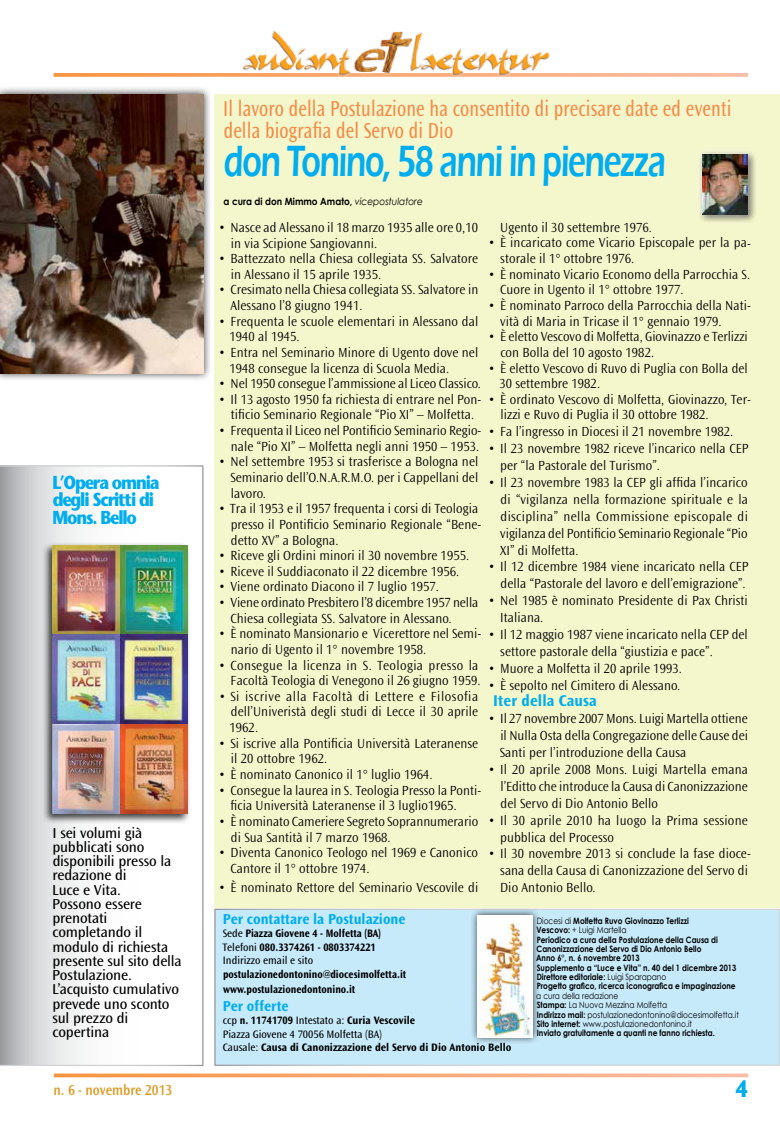
<style>
.page{position:relative;width:780px;height:1138px;background:#fff}
.page>*{position:absolute;margin:0;border:0;box-sizing:border-box;transform-origin:0 0}
.t1{font:600 45px "Eras ITC";letter-spacing:-.035em;color:#00aeef;scale:.7 1}
.t2{font:700 25px "Ocean Sans Std";color:#00aeef;scale:.95 1}
.t3{font:22.5px/22.5px "Ocean Sans Std";letter-spacing:.01em;color:#f68a46;scale:.8 1}
.t4{font:700 18.75px/17.5px "Stone Sans Std";letter-spacing:-.07em;color:#00aeef;scale:.87 1}
.t5{font:700 16.25px "Ocean Sans Std";letter-spacing:.01em;color:#00aeef;scale:.95 1}
.t6{font:15px/14.2px "Ocean Sans Std";letter-spacing:-.01em;color:#000}
.t7{font:700 15px "Ocean Sans Std";color:#00aeef;scale:.95 1}
.t8{font:600 15px "Ocean Sans Std";color:#dc9c28;scale:.9 1}
.t9{font:300 13.75px/15.6px "Ocean Sans Std";letter-spacing:.01em;color:#000;scale:.95 1}
.t10{font:700 11.25px/13.5px "Ocean Sans Std";color:#000;scale:.9 1}
.t11{font:700 10px "Century Gothic";color:#000;scale:.9 1}
.t12{font:700 8.75px/9.4px "Century Gothic";color:#000;scale:.85 1}
.t13{font:8.75px/9.4px "Century Gothic";color:#000;scale:.85 1}
.s1{font-weight:400;font-style:italic}
.s2{font-weight:400}
.s3{font-family:"Optima LT Std";font-style:italic}
.s4{font-weight:700}
</style>
<div class="page">
<svg style="left:54px;top:73px;width:694px;height:4px;background:#f9ad7b"></svg>
<img style="left:241px;top:31px;width:313px;height:46px">
<svg style="left:54px;top:1073px;width:694px;height:4px;background:#f9b486"></svg>
<svg style="left:0;top:465px;width:203px;height:601px"></svg>
<div style="left:42px;top:542px;width:149px;height:282px;background:#000;opacity:.75"></div>
<img style="left:52px;top:545px;width:136px;height:268px">
<div style="left:215px;top:909px;width:564px;height:156px;background:#c7eafb"></div>
<div style="left:214px;top:908px;width:566px;height:157px;border:1px solid #fff"></div>
<div style="left:470px;top:907px;width:70px;height:137px;background:#000;opacity:.75"></div>
<img style="left:478px;top:915px;width:54px;height:122px">
<div style="left:214px;top:94px;width:566px;height:813px;background:#f4f6cc"></div>
<div style="left:694px;top:146px;width:61px;height:77px;background:#fff;opacity:.75"></div>
<img style="left:702px;top:154px;width:45px;height:61px">
<div style="left:0;top:86px;width:211px;height:296px;background:#000;opacity:.75"></div>
<img style="left:0;top:94px;width:203px;height:280px">
<h3 class="t4" style="left:52px;top:473px;width:124px">L’Opera omnia degli Scritti di<br>Mons. Bello</h3>
<p class="t6" style="left:52px;top:825px;width:131px">I sei volumi già pubblicati sono disponibili presso la redazione di<br>Luce e Vita.<br>Possono essere prenotati completando il modulo di richiesta presente sul sito della<br>Postulazione.<br>L’acquisto cumulativo prevede uno sconto sul prezzo di copertina</p>
<p class="t8" style="left:54px;top:1081px;width:133px">n. 6 - novembre 2013</p>
<h3 class="t3" style="left:223px;top:97px;width:637px">Il lavoro della Postulazione ha consentito di precisare date ed eventi della biografia del Servo di Dio</h3>
<h1 class="t1" style="left:224px;top:136px;width:633px">don Tonino, 58 anni in pienezza</h1>
<p class="t11" style="left:223px;top:194px;width:223px">a cura di don Mimmo Amato, <span class="s1">vicepostulatore</span></p>
<p class="t9" style="left:231px;top:220px;width:262px;text-indent:-12px">• Nasce ad Alessano il 18 marzo 1935 alle ore 0,10 in via Scipione Sangiovanni.</p>
<p class="t9" style="left:231px;top:251px;width:262px;text-indent:-12px">• Battezzato nella Chiesa collegiata SS. Salvatore in Alessano il 15 aprile 1935.</p>
<p class="t9" style="left:230px;top:282px;width:262px;text-indent:-12px">• Cresimato nella Chiesa collegiata SS. Salvatore in<br>Alessano l’8 giugno 1941.</p>
<p class="t9" style="left:229px;top:313px;width:263px;text-indent:-11px">• Frequenta le scuole elementari in Alessano dal<br>1940 al 1945.</p>
<p class="t9" style="left:229px;top:345px;width:263px;text-indent:-11px">• Entra nel Seminario Minore di Ugento dove nel<br>1948 consegue la licenza di Scuola Media.</p>
<p class="t9" style="left:219px;top:376px;width:277px">• Nel 1950 consegue l’ammissione al Liceo Classico.</p>
<p class="t9" style="left:219px;top:391px;width:278px;text-align:center">• Il 13 agosto 1950 fa richiesta di entrare nel Pon&shy;tificio Seminario Regionale “Pio XI” – Molfetta.</p>
<p class="t9" style="left:219px;top:423px;width:278px;text-align:right">• Frequenta il Liceo nel Pontificio Seminario Regio&shy;nale “Pio XI” – Molfetta negli anni 1950 – 1953.</p>
<p class="t9" style="left:230px;top:454px;width:262px;text-align:justify;text-indent:-11px">• Nel settembre 1953 si trasferisce a Bologna nel Seminario dell’O.N.A.R.M.O. per i Cappellani del lavoro.</p>
<p class="t9" style="left:231px;top:501px;width:265px;text-indent:-12px">• Tra il 1953 e il 1957 frequenta i corsi di Teologia presso il Pontificio Seminario Regionale “Bene&shy;detto XV” a Bologna.</p>
<p class="t9" style="left:219px;top:548px;width:265px">• Riceve gli Ordini minori il 30 novembre 1955.</p>
<p class="t9" style="left:219px;top:563px;width:254px">• Riceve il Suddiaconato il 22 dicembre 1956.</p>
<p class="t9" style="left:219px;top:579px;width:233px">• Viene ordinato Diacono il 7 luglio 1957.</p>
<p class="t9" style="left:230px;top:595px;width:262px;text-indent:-12px">• Viene ordinato Presbitero l’8 dicembre 1957 nella<br>Chiesa collegiata SS. Salvatore in Alessano.</p>
<p class="t9" style="left:231px;top:626px;width:265px;text-indent:-12px">• È nominato Mansionario e Vicerettore nel Semi&shy;nario di Ugento il 1° novembre 1958.</p>
<p class="t9" style="left:219px;top:657px;width:277px;text-align:right">• Consegue la licenza in S. Teologia presso la<br>Facoltà Teologia di Venegono il 26 giugno 1959.</p>
<p class="t9" style="left:229px;top:688px;width:263px;text-align:justify;text-indent:-11px">• Si iscrive alla Facoltà di Lettere e Filosofia dell’Univeristà degli studi di Lecce il 30 aprile 1962.</p>
<p class="t9" style="left:231px;top:735px;width:262px;text-indent:-12px">• Si iscrive alla Pontificia Università Lateranense il 20 ottobre 1962.</p>
<p class="t9" style="left:219px;top:766px;width:227px">• È nominato Canonico il 1° luglio 1964.</p>
<p class="t9" style="left:230px;top:782px;width:265px;text-indent:-12px">• Consegue la laurea in S. Teologia Presso la Ponti&shy;ficia Università Lateranense il 3 luglio1965.</p>
<p class="t9" style="left:231px;top:813px;width:262px;text-indent:-12px">• È nominato Cameriere Segreto Soprannumerario di Sua Santità il 7 marzo 1968.</p>
<p class="t9" style="left:230px;top:845px;width:262px;text-indent:-12px">• Diventa Canonico Teologo nel 1969 e Canonico<br>Cantore il 1° ottobre 1974.</p>
<p class="t9" style="left:219px;top:879px;width:274px">• È nominato Rettore del Seminario Vescovile di</p>
<p class="t9" style="left:500px;top:220px;width:161px">Ugento il 30 settembre 1976.</p>
<p class="t9" style="left:500px;top:235px;width:265px;text-indent:-12px">• È incaricato come Vicario Episcopale per la pa&shy;storale il 1° ottobre 1976.</p>
<p class="t9" style="left:500px;top:266px;width:265px;text-indent:-12px">• È nominato Vicario Economo della Parrocchia S.<br>Cuore in Ugento il 1° ottobre 1977.</p>
<p class="t9" style="left:500px;top:298px;width:265px;text-indent:-12px">• È nominato Parroco della Parrocchia della Nati&shy;vità di Maria in Tricase il 1° gennaio 1979.</p>
<p class="t9" style="left:500px;top:329px;width:262px;text-indent:-12px">• È eletto Vescovo di Molfetta, Giovinazzo e Terlizzi con Bolla del 10 agosto 1982.</p>
<p class="t9" style="left:499px;top:360px;width:263px;text-indent:-11px">• È eletto Vescovo di Ruvo di Puglia con Bolla del<br>30 settembre 1982.</p>
<p class="t9" style="left:500px;top:391px;width:265px;text-indent:-12px">• È ordinato Vescovo di Molfetta, Giovinazzo, Ter&shy;lizzi e Ruvo di Puglia il 30 ottobre 1982.</p>
<p class="t9" style="left:488px;top:424px;width:259px">• Fa l’ingresso in Diocesi il 21 novembre 1982.</p>
<p class="t9" style="left:500px;top:440px;width:263px;line-height:16.9px;text-indent:-12px">• Il 23 novembre 1982 riceve l’incarico nella CEP per “la Pastorale del Turismo”.</p>
<p class="t9" style="left:500px;top:474px;width:262px;line-height:16.9px;text-align:justify;text-indent:-12px">• Il 23 novembre 1983 la CEP gli affida l’incarico di “vigilanza nella formazione spirituale e la disciplina” nella Commissione episcopale di vigilanza del Pontificio Seminario Regionale “Pio XI” di Molfetta.</p>
<p class="t9" style="left:488px;top:558px;width:275px;line-height:16.9px;text-align:right">• Il 12 dicembre 1984 viene incaricato nella CEP della “Pastorale del lavoro e dell’emigrazione”.</p>
<p class="t9" style="left:500px;top:592px;width:262px;line-height:16.9px;text-indent:-12px">• Nel 1985 è nominato Presidente di Pax Christi<br>Italiana.</p>
<p class="t9" style="left:500px;top:626px;width:262px;line-height:16.9px;text-indent:-12px">• Il 12 maggio 1987 viene incaricato nella CEP del settore pastorale della “giustizia e pace”.</p>
<p class="t9" style="left:488px;top:660px;width:205px">• Muore a Molfetta il 20 aprile 1993.</p>
<p class="t9" style="left:488px;top:677px;width:203px">• È sepolto nel Cimitero di Alessano.</p>
<p class="t5" style="left:493px;top:692px;width:110px">Iter della Causa</p>
<p class="t9" style="left:500px;top:710px;width:262px;line-height:16.9px;text-align:justify;text-indent:-11px">• Il 27 novembre 2007 Mons. Luigi Martella ottiene il Nulla Osta della Congregazione delle Cause dei Santi per l’introduzione della Causa</p>
<p class="t9" style="left:500px;top:761px;width:262px;line-height:16.9px;text-align:justify;text-indent:-12px">• Il 20 aprile 2008 Mons. Luigi Martella emana l’Editto che introduce la Causa di Canonizzazione del Servo di Dio Antonio Bello</p>
<p class="t9" style="left:500px;top:811px;width:262px;line-height:16.9px;text-indent:-12px">• Il 30 aprile 2010 ha luogo la Prima sessione pubblica del Processo</p>
<p class="t9" style="left:500px;top:845px;width:265px;line-height:16.9px;text-indent:-12px">• Il 30 novembre 2013 si conclude la fase dioce&shy;sana della Causa di Canonizzazione del Servo di<br>Dio Antonio Bello.</p>
<p class="t7" style="left:223px;top:910px;width:194px">Per contattare la Postulazione</p>
<p class="t10" style="left:222px;top:927px;width:206px"><span class="s2">Sede</span> Piazza Giovene 4 - Molfetta (BA)<br><span class="s2">Telefoni</span> 080.3374261 - 0803374221<br><span class="s2">Indirizzo email e sito </span>postulazionedontonino<span class="s3">@</span>diocesimolfetta.it</p>
<p class="t10" style="left:223px;top:982px;width:148px">www.postulazionedontonino.it</p>
<p class="t7" style="left:223px;top:997px;width:71px">Per offerte</p>
<p class="t10" style="left:223px;top:1014px;width:322px"><span class="s2">ccp</span> n. 11741709 <span class="s2">Intestato a:</span> Curia Vescovile<br><span class="s2">Piazza Giovene 4 70056 Molfetta (BA)<br>Causale:</span> Causa di Canonizzazione del Servo di Dio Antonio Bello</p>
<p class="t12" style="left:536px;top:915px;width:237px"><span class="s2">Diocesi di</span> Molfetta Ruvo Giovinazzo Terlizzi<br>Vescovo: <span class="s2">+ Luigi Martella<br></span>Periodico a cura della Postulazione della Causa di Canonizzazione del Servo di Dio Antonio Bello<br>Anno 6°, n. 6 novembre 2013<br>Supplemento a “Luce e Vita” n. 40 del 1 dicembre 2013<br>Direttore editoriale: <span class="s2">Luigi Sparapano<br></span>Progetto grafico, ricerca iconografica e impaginazione</p>
<p class="t13" style="left:536px;top:990px;width:240px">a cura della redazione<br><span class="s4">Stampa:</span> La Nuova Mezzina Molfetta<br><span class="s4">Indirizzo mail:</span> postulazionedontonino@diocesimolfetta.it <span class="s4">Sito internet:</span> www.postulazionedontonino.it<br><span class="s4">Inviato gratuitamente a quanti ne fanno richiesta.</span></p>
<h2 class="t2" style="left:735px;top:1074px;width:14px">4</h2>
</div>
